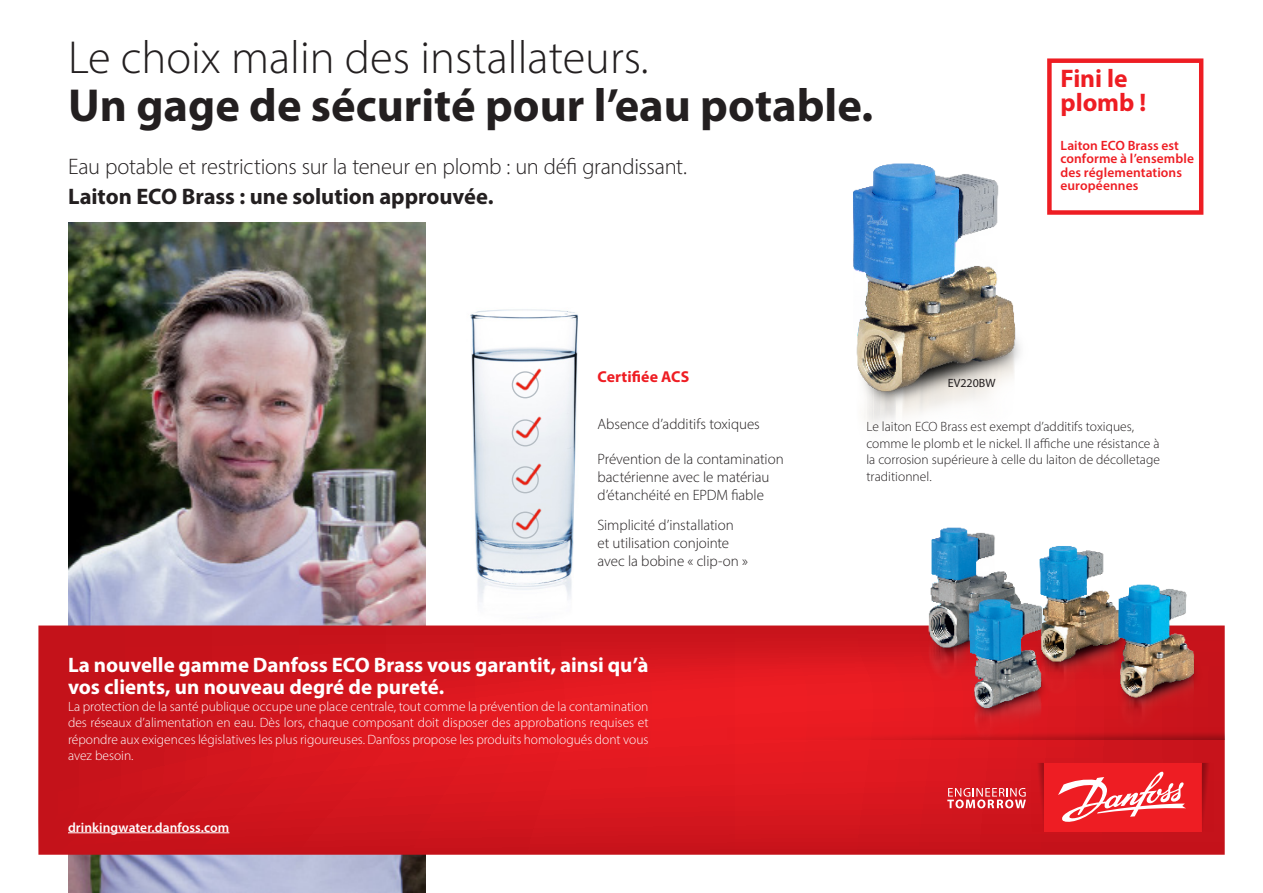
<style>
.page{position:relative;width:1263px;height:893px;background:#fff}
.page>*{position:absolute;margin:0;border:0;box-sizing:border-box;transform-origin:0 0}
.Front_page__Headline{font:700 46.5px "Myriad Pro";color:#231f20}
.Front_page__Headline-2{font:300 46.5px "Myriad Pro";color:#231f20}
.t1{font:700 25.5px/24px "Myriad Pro";letter-spacing:-.005em;color:#ee1d23}
.Headline_2{font:300 22.5px "Myriad Pro";letter-spacing:-.015em;color:#231f20}
.Headline_2-2{font:700 22.5px "Myriad Pro";letter-spacing:-.005em;color:#231f20}
.Headline_2-3{font:700 21px/22.5px "Myriad Pro";letter-spacing:-.005em;color:#fff}
.Headline_2-4{font:700 15.75px "Myriad Pro";letter-spacing:.01em;color:#ee1d23}
.Headline_2-5{font:300 15px/18px "Myriad Pro";letter-spacing:-.005em;color:#231f20}
.Headline_2-6{font:300 13.5px/16.5px "Myriad Pro";color:#fff;text-align:justify}
.Headline_2-7{font:300 13.5px/16.5px "Myriad Pro";color:#231f20}
.t2{font:600 13.5px/13.5px "Myriad Pro";letter-spacing:.005em;color:#ee1d23}
.Headline_2-8{font:13.5px "Myriad Variable Concept";letter-spacing:.005em;color:#fff}
.t3{font:12px "Myriad Pro";color:#231f20}
</style>
<div class="page">
<img style="left:68px;top:222px;width:357px;height:671px">
<img style="left:470px;top:309px;width:109px;height:293px">
<div style="left:512px;top:371px;width:27px;height:27px;border:1px solid #b4bcc3;border-radius:50%"></div>
<img style="left:516px;top:369px;width:26px;height:21px">
<div style="left:512px;top:419px;width:27px;height:27px;border:1px solid #b4bcc3;border-radius:50%"></div>
<img style="left:516px;top:417px;width:26px;height:21px">
<div style="left:512px;top:466px;width:27px;height:27px;border:1px solid #b4bcc3;border-radius:50%"></div>
<img style="left:516px;top:464px;width:26px;height:21px">
<div style="left:512px;top:512px;width:27px;height:27px;border:1px solid #b4bcc3;border-radius:50%"></div>
<img style="left:516px;top:509px;width:26px;height:22px">
<div style="left:1047px;top:58px;width:156px;height:157px;border:4px solid #ee1d23"></div>
<img style="left:853px;top:163px;width:167px;height:262px">
<svg style="left:38px;top:625px;width:1187px;height:230px;background:#d4171e"></svg>
<div style="left:1044px;top:763px;width:158px;height:69px;background:#ee1d23"></div>
<svg style="left:728px;top:727px;width:497px;height:13px;background:#e41a20"></svg>
<svg style="left:1202px;top:763px;width:12px;height:69px"></svg>
<svg style="left:947px;top:763px;width:97px;height:69px;background:#d52930"></svg>
<svg style="left:1058px;top:771px;width:128px;height:51px"></svg>
<hr style="left:68px;top:832px;width:161px;height:1px;background:#fff">
<img style="left:906px;top:527px;width:309px;height:225px">
<p class="Front_page__Headline-2" style="left:68px;top:30px;width:582px">Le choix malin des installateurs.</p>
<p class="Front_page__Headline" style="left:68px;top:75px;width:807px">Un gage de sécurité pour l’eau potable.</p>
<p class="Headline_2" style="left:68px;top:153px;width:620px">Eau potable et restrictions sur la teneur en plomb : un défi grandissant.</p>
<p class="Headline_2-2" style="left:68px;top:181px;width:427px">Laiton ECO Brass : une solution approuvée.</p>
<p class="Headline_2-4" style="left:597px;top:366px;width:93px">Certifiée ACS</p>
<p class="t1" style="left:1060px;top:66px;width:87px">Fini le plomb !</p>
<p class="t2" style="left:1060px;top:138px;width:135px">Laiton ECO Brass est conforme à l’ensemble des réglementations européennes</p>
<p class="t3" style="left:948px;top:376px;width:49px">EV220BW</p>
<p class="Headline_2-5" style="left:597px;top:415px;width:164px">Absence d’additifs toxiques</p>
<p class="Headline_2-5" style="left:597px;top:450px;width:188px">Prévention de la contamination bactérienne avec le matériau d’étanchéité en EPDM fiable</p>
<p class="Headline_2-5" style="left:597px;top:516px;width:152px">Simplicité d’installation et utilisation conjointe avec la bobine « clip-on »</p>
<p class="Headline_2-3" style="left:68px;top:652px;width:582px">La nouvelle gamme Danfoss ECO Brass vous garantit, ainsi qu’à vos clients, un nouveau degré de pureté.</p>
<p class="Headline_2-6" style="left:68px;top:698px;width:582px">La protection de la santé publique occupe une place centrale, tout comme la prévention de la contamination des réseaux d’alimentation en eau. Dès lors, chaque composant doit disposer des approbations requises et répondre aux exigences législatives les plus rigoureuses. Danfoss propose les produits homologués dont vous avez besoin.</p>
<p class="Headline_2-8" style="left:68px;top:819px;width:163px">drinkingwater.danfoss.com</p>
<p class="Headline_2-7" style="left:866px;top:418px;width:295px">Le laiton ECO Brass est exempt d’additifs toxiques, comme le plomb et le nickel. Il affiche une résistance à la corrosion supérieure à celle du laiton de décolletage traditionnel.</p>
</div>
